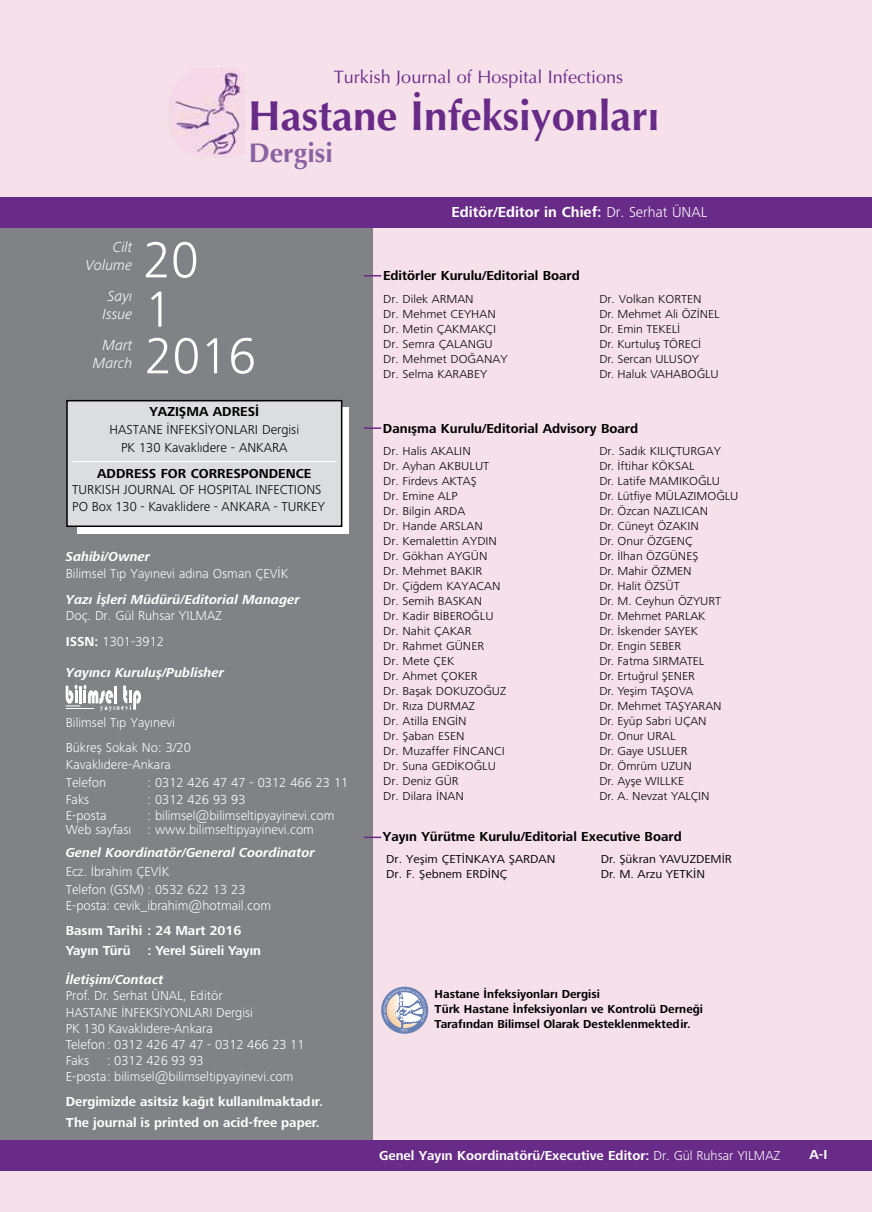
<style>
.page{position:relative;width:872px;height:1212px;background:#f6e0ea}
.page>*{position:absolute;margin:0;border:0;box-sizing:border-box;transform-origin:0 0}
.t1{font:300 52.5px/48px "Frutiger Next Pro";color:#fff}
.t2{font:700 42px "Optima LT Std";color:#692b88}
.t3{font:700 27px "Optima LT Std";color:#8a62a2}
.t4{font:18px "Optima LT Std";color:#692b88}
.t5{font:700 15px "Frutiger Next Pro";color:#fff}
.t6{font:italic 300 15px/18px "Frutiger Next Pro";color:#fff;text-align:right}
.t7{font:300 13.5px/16.2px "Frutiger Next Pro";color:#fff}
.t8{font:700 13.5px/20.4px "Frutiger Next Pro";color:#fff}
.t9{font:700 13.5px "Frutiger Next Pro";color:#000}
.t10{font:italic 700 13.5px "Frutiger Next Pro";color:#fff}
.t11{font:300 13.5px/18px "Frutiger Next Pro";color:#000;text-align:center}
.t12{font:300 12px/15px "Frutiger Next Pro";color:#000;scale:1.07 1}
.t13{font:700 12px/15px "Frutiger Next Pro";color:#000}
.t14{font:12px/15px "Frutiger Next Pro";color:#000;scale:1.07 1}
.s1{font-weight:700}
.s2{font-weight:300}
</style>
<div class="page">
<div style="left:0;top:228px;width:372px;height:912px;background:#808285"></div>
<div style="left:0;top:1140px;width:872px;height:30px;background:#692b88"></div>
<div style="left:0;top:197px;width:872px;height:31px;background:#692b88"></div>
<svg style="left:364px;top:427px;width:17px;height:2px"></svg>
<svg style="left:364px;top:275px;width:17px;height:1px"></svg>
<svg style="left:364px;top:836px;width:17px;height:2px"></svg>
<svg style="left:66px;top:685px;width:75px;height:26px"></svg>
<div style="left:77px;top:407px;width:272px;height:127px;background:#fff"></div>
<div style="left:67px;top:401px;width:275px;height:125px;background:#dcddde"></div>
<hr style="left:72px;top:461px;width:264px;height:1px;background:#fff">
<div style="left:66px;top:400px;width:276px;height:127px;border:2px solid #000"></div>
<div style="left:381px;top:987px;width:47px;height:47px;border:6px solid #6980b5;border-radius:50%"></div>
<svg style="left:383px;top:989px;width:43px;height:42px;background:#bdbfd1"></svg>
<img style="left:169px;top:68px;width:76px;height:90px">
<h3 class="t4" style="left:334px;top:66px;width:291px">Turkish Journal of Hospital Infections</h3>
<h2 class="t2" style="left:248px;top:91px;width:413px">Hastane İnfeksiyonları</h2>
<h3 class="t3" style="left:249px;top:137px;width:86px">Dergisi</h3>
<p class="t6" style="left:86px;top:238px;width:48px">Cilt<br>Volume</p>
<p class="t6" style="left:102px;top:287px;width:31px;text-align:center">Sayı<br>Issue</p>
<p class="t6" style="left:93px;top:336px;width:41px">Mart<br>March</p>
<h1 class="t1" style="left:143px;top:236px;width:114px">20<br>1<br>2016</h1>
<p class="t9" style="left:149px;top:403px;width:111px">YAZIŞMA ADRESİ</p>
<p class="t11" style="left:110px;top:420px;width:191px">HASTANE İNFEKSİYONLARI Dergisi<br>PK 130 Kavaklıdere - ANKARA</p>
<p class="t9" style="left:97px;top:466px;width:216px">ADDRESS FOR CORRESPONDENCE</p>
<p class="t11" style="left:72px;top:482px;width:254px;line-height:16.2px;text-align:left">TURKISH JOURNAL OF HOSPITAL INFECTIONS<br>PO Box 130 - Kavaklidere - ANKARA - TURKEY</p>
<p class="t10" style="left:66px;top:549px;width:86px">Sahibi/Owner</p>
<p class="t7" style="left:66px;top:565px;width:224px">Bilimsel Tıp Yayınevi adına Osman ÇEVİK</p>
<p class="t10" style="left:66px;top:592px;width:235px">Yazı İşleri Müdürü/Editorial Manager</p>
<p class="t7" style="left:66px;top:602px;width:157px;line-height:26.2px">Doç. Dr. Gül Ruhsar YILMAZ<br><span class="s1">ISSN:</span> 1301-3912</p>
<p class="t10" style="left:66px;top:664px;width:160px">Yayıncı Kuruluş/Publisher</p>
<p class="t7" style="left:66px;top:710px;width:127px;line-height:25.5px">Bilimsel Tıp Yayınevi<br>Bükreş Sokak No: 3/20</p>
<p class="t7" style="left:66px;top:756px;width:107px;line-height:17.4px">Kavaklıdere-Ankara<br>Telefon</p>
<p class="t7" style="left:148px;top:774px;width:202px">: 0312 426 47 47 - 0312 466 23 11</p>
<p class="t7" style="left:66px;top:791px;width:25px">Faks</p>
<p class="t7" style="left:148px;top:791px;width:100px">: 0312 426 93 93</p>
<p class="t7" style="left:66px;top:807px;width:42px">E-posta</p>
<p class="t7" style="left:66px;top:808px;width:270px;line-height:14.5px;text-indent:82px">: bilimsel@bilimseltipyayinevi.com<br>Web sayfası : www.bilimseltipyayinevi.com</p>
<p class="t10" style="left:66px;top:845px;width:251px">Genel Koordinatör/General Coordinator</p>
<p class="t7" style="left:66px;top:862px;width:181px;line-height:17.9px">Ecz. İbrahim ÇEVİK<br>Telefon (GSM) : 0532 622 13 23</p>
<p class="t7" style="left:66px;top:897px;width:207px">E-posta: cevik_ibrahim@hotmail.com</p>
<p class="t8" style="left:66px;top:920px;width:177px">Basım Tarihi : 24 Mart 2016<br>Yayın Türü</p>
<p class="t8" style="left:148px;top:940px;width:115px">: Yerel Süreli Yayın</p>
<p class="t10" style="left:66px;top:972px;width:99px">İletişim/Contact</p>
<p class="t7" style="left:66px;top:988px;width:240px">Prof. Dr. Serhat ÜNAL, Editör<br>HASTANE İNFEKSİYONLARI Dergisi<br>PK 130 Kavaklıdere-Ankara<br>Telefon: 0312 426 47 47 - 0312 466 23 11<br>Faks</p>
<p class="t7" style="left:66px;top:1052px;width:229px;text-indent:41px">: 0312 426 93 93<br>E-posta: bilimsel@bilimseltipyayinevi.com</p>
<p class="t8" style="left:66px;top:1091px;width:259px">Dergimizde asitsiz kağıt kullanılmaktadır.<br>The journal is printed on acid-free paper.</p>
<p class="t5" style="left:451px;top:204px;width:257px">Editör/Editor in Chief: <span class="s2">Dr. Serhat ÜNAL</span></p>
<p class="t9" style="left:383px;top:268px;width:198px">Editörler Kurulu/Editorial Board</p>
<p class="t12" style="left:383px;top:291px;width:118px">Dr. Dilek ARMAN<br>Dr. Mehmet CEYHAN<br>Dr. Metin ÇAKMAKÇI<br>Dr. Semra ÇALANGU<br>Dr. Mehmet DOĞANAY<br>Dr. Selma KARABEY</p>
<p class="t12" style="left:599px;top:291px;width:114px">Dr. Volkan KORTEN<br>Dr. Mehmet Ali ÖZİNEL<br>Dr. Emin TEKELİ<br>Dr. Kurtuluş TÖRECİ<br>Dr. Sercan ULUSOY<br>Dr. Haluk VAHABOĞLU</p>
<p class="t9" style="left:383px;top:420px;width:257px">Danışma Kurulu/Editorial Advisory Board</p>
<p class="t12" style="left:383px;top:443px;width:116px">Dr. Halis AKALIN<br>Dr. Ayhan AKBULUT<br>Dr. Firdevs AKTAŞ<br>Dr. Emine ALP<br>Dr. Bilgin ARDA<br>Dr. Hande ARSLAN<br>Dr. Kemalettin AYDIN<br>Dr. Gökhan AYGÜN<br>Dr. Mehmet BAKIR<br>Dr. Çiğdem KAYACAN<br>Dr. Semih BASKAN<br>Dr. Kadir BİBEROĞLU<br>Dr. Nahit ÇAKAR<br>Dr. Rahmet GÜNER<br>Dr. Mete ÇEK<br>Dr. Ahmet ÇOKER<br>Dr. Başak DOKUZOĞUZ<br>Dr. Rıza DURMAZ<br>Dr. Atilla ENGİN<br>Dr. Şaban ESEN<br>Dr. Muzaffer FİNCANCI<br>Dr. Suna GEDİKOĞLU<br>Dr. Deniz GÜR<br>Dr. Dilara İNAN</p>
<p class="t12" style="left:599px;top:443px;width:131px">Dr. Sadık KILIÇTURGAY<br>Dr. İftihar KÖKSAL<br>Dr. Latife MAMIKOĞLU<br>Dr. Lütfiye MÜLAZIMOĞLU<br>Dr. Özcan NAZLICAN<br>Dr. Cüneyt ÖZAKIN<br>Dr. Onur ÖZGENÇ<br>Dr. İlhan ÖZGÜNEŞ<br>Dr. Mahir ÖZMEN<br>Dr. Halit ÖZSÜT<br>Dr. M. Ceyhun ÖZYURT<br>Dr. Mehmet PARLAK<br>Dr. İskender SAYEK<br>Dr. Engin SEBER<br>Dr. Fatma SIRMATEL<br>Dr. Ertuğrul ŞENER<br>Dr. Yeşim TAŞOVA<br>Dr. Mehmet TAŞYARAN<br>Dr. Eyüp Sabri UÇAN<br>Dr. Onur URAL<br>Dr. Gaye USLUER<br>Dr. Ömrüm UZUN<br>Dr. Ayşe WILLKE<br>Dr. A. Nevzat YALÇIN</p>
<p class="t9" style="left:383px;top:829px;width:300px">Yayın Yürütme Kurulu/Editorial Executive Board</p>
<p class="t14" style="left:386px;top:852px;width:160px">Dr. Yeşim ÇETİNKAYA ŞARDAN<br>Dr. F. Şebnem ERDİNÇ</p>
<p class="t14" style="left:601px;top:852px;width:124px">Dr. Şükran YAVUZDEMİR<br>Dr. M. Arzu YETKİN</p>
<p class="t13" style="left:434px;top:986px;width:270px">Hastane İnfeksiyonları Dergisi<br>Türk Hastane İnfeksiyonları ve Kontrolü Derneği<br>Tarafından Bilimsel Olarak Desteklenmektedir.</p>
<p class="t8" style="left:379px;top:1145px;width:402px">Genel Yayın Koordinatörü/Executive Editor: <span class="s2">Dr. Gül Ruhsar YILMAZ</span></p>
<p class="t8" style="left:809px;top:1145px;width:19px">A-I</p>
</div>
